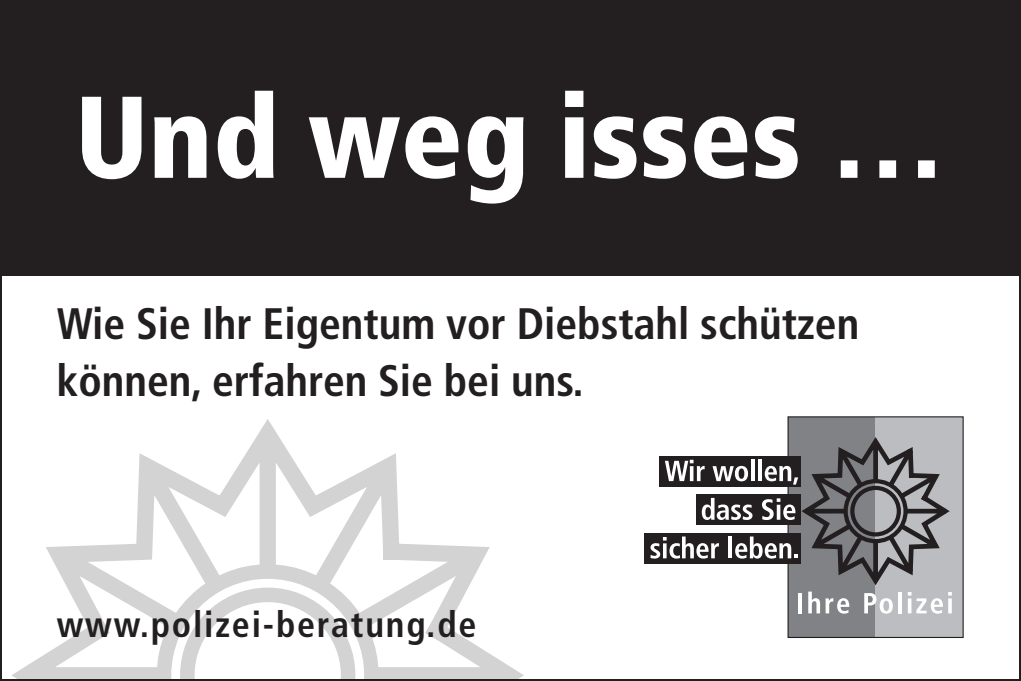
<style>
.page{position:relative;width:1021px;height:681px;background:#fff}
.page>*{position:absolute;margin:0;border:0;box-sizing:border-box;transform-origin:0 0}
.t1{font:900 condensed 116px "Frutiger";color:#fff}
.t2{font:700 condensed 44px/56px "Frutiger";color:#231f20}
.t3{font:700 condensed 36px "Frutiger";letter-spacing:.05em;color:#231f20}
</style>
<div class="page">
<svg style="left:11px;top:419px;width:513px;height:258px"></svg>
<svg style="left:149px;top:556px;width:237px;height:121px"></svg>
<div style="left:0;top:0;width:1020px;height:275px;background:#231f20"></div>
<div style="left:788px;top:416px;width:87px;height:221px;background:#808285"></div>
<div style="left:875px;top:416px;width:88px;height:221px;background:#bcbdc0"></div>
<div style="left:644px;top:533px;width:157px;height:30px;background:#231f20"></div>
<svg style="left:650px;top:432px;width:302px;height:181px"></svg>
<h1 class="t1" style="left:75px;top:68px;width:872px">Und weg isses …</h1>
<p class="t2" style="left:57px;top:296px;width:804px">Wie Sie Ihr Eigentum vor Diebstahl schützen können, erfahren Sie bei uns.</p>
<p class="t3" style="left:57px;top:603px;width:421px">www.polizei-beratung.de</p>
</div>
